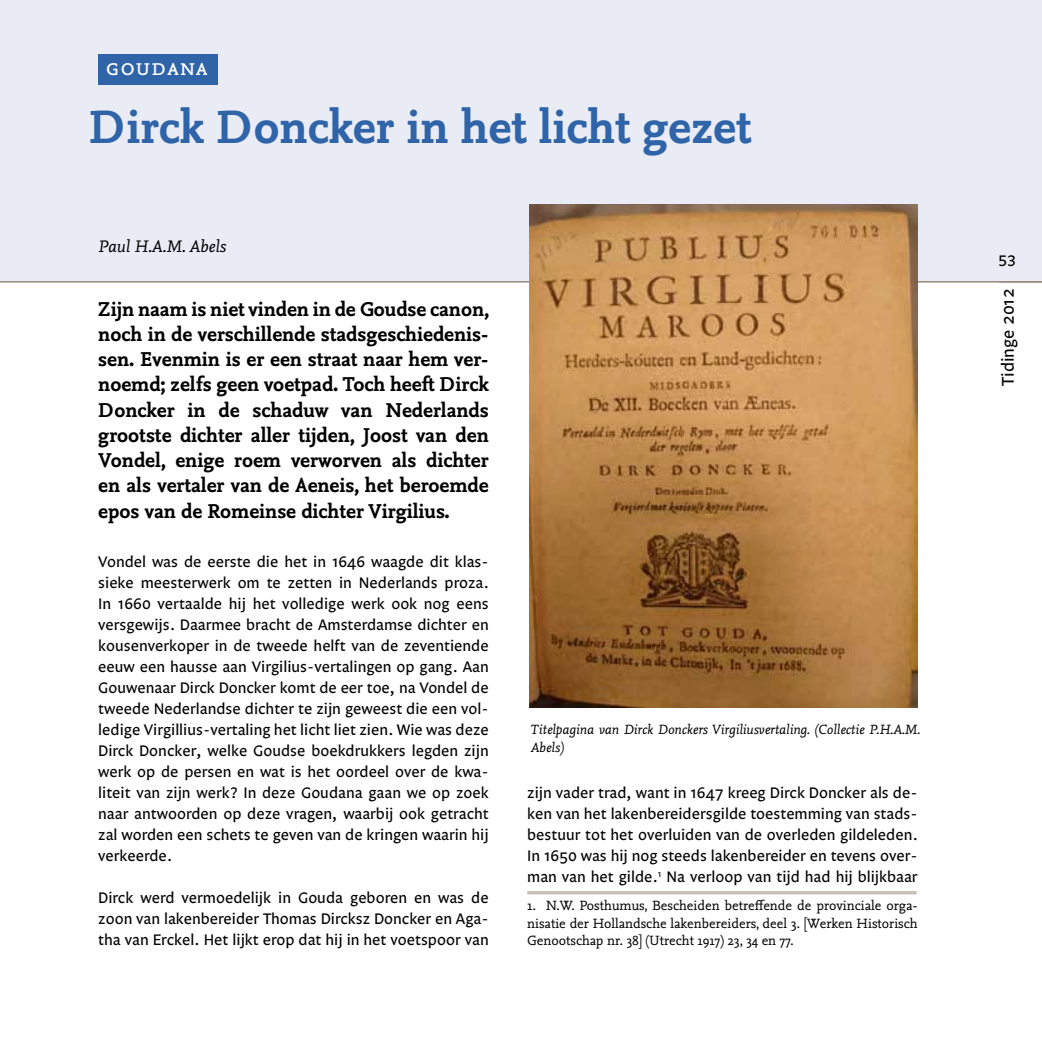
<style>
.page{position:relative;width:1042px;height:1042px;background:#fff}
.page>*{position:absolute;margin:0;border:0;box-sizing:border-box;transform-origin:0 0}
.t1{font:700 49px "Nexus Mix";color:#2f64a9}
.t2{font:24.5px "Nexus Mix Regular SC";letter-spacing:.05em;color:#fff}
.t3{font:700 21px/25.2px "Nexus Mix";color:#000;text-align:justify}
.t4{font:italic 17.5px "Nexus Mix";color:#000}
.t5{font:17.5px "Legato One";color:#000}
.t6{font:15.75px/21px "Legato One";color:#000;text-align:justify}
.t7{font:15.75px "Legato One TF";color:#000}
.t8{font:14px/17.5px "Nexus Mix";color:#000;text-align:justify}
.t9{font:italic 14px/17.5px "Nexus Mix";color:#000}
</style>
<div class="page">
<div style="left:999px;top:278px;width:43px;height:5px;background:#aca298"></div>
<hr style="left:0;top:278px;width:1042px;height:4px;background:#988c7f">
<hr style="left:527px;top:891px;width:389px;height:3px;background:#c8c1ba">
<div style="left:0;top:0;width:1042px;height:281px;background:#eaecf5"></div>
<div style="left:98px;top:54px;width:120px;height:30px;background:#2f64a9"></div>
<img style="left:529px;top:205px;width:389px;height:502px">
<h2 class="t2" style="left:106px;top:51px;width:103px">goudana</h2>
<h1 class="t1" style="left:89px;top:96px;width:665px">Dirck Doncker in het licht gezet</h1>
<p class="t4" style="left:99px;top:235px;width:129px">Paul H.A.M. Abels</p>
<p class="t3" style="left:98px;top:296px;width:393px">Zijn naam is niet vinden in de Goudse canon, noch in de verschillende stadsgeschiedenis&shy;sen. Evenmin is er een straat naar hem ver&shy;noemd; zelfs geen voetpad. Toch heeft Dirck Doncker in de schaduw van Nederlands grootste dichter aller tijden, Joost van den Vondel, enige roem verworven als dichter en als vertaler van de Aeneis, het beroemde epos van de Romeinse dichter Virgilius.</p>
<p class="t6" style="left:98px;top:552px;width:392px">Vondel was de eerste die het in 1646 waagde dit klas&shy;sieke meesterwerk om te zetten in Nederlands proza.<br>In 1660 vertaalde hij het volledige werk ook nog eens versgewijs. Daarmee bracht de Amsterdamse dichter en kousenverkoper in de tweede helft van de zeventiende eeuw een hausse aan Virgilius-vertalingen op gang. Aan Gouwenaar Dirck Doncker komt de eer toe, na Vondel de tweede Nederlandse dichter te zijn geweest die een vol&shy;ledige Virgillius-vertaling het licht liet zien. Wie was deze Dirck Doncker, welke Goudse boekdrukkers legden zijn werk op de persen en wat is het oordeel over de kwa&shy;liteit van zijn werk? In deze Goudana gaan we op zoek naar antwoorden op deze vragen, waarbij ook getracht zal worden een schets te geven van de kringen waarin hij verkeerde.</p>
<p class="t6" style="left:98px;top:888px;width:392px">Dirck werd vermoedelijk in Gouda geboren en was de zoon van lakenbereider Thomas Dircksz Doncker en Aga&shy;tha van Erckel. Het lijkt erop dat hij in het voetspoor van</p>
<p class="t9" style="left:531px;top:721px;width:391px">Titelpagina van Dirck Donckers Virgiliusvertaling. (Collectie P.H.A.M.<br>Abels)</p>
<p class="t6" style="left:527px;top:783px;width:392px">zijn vader trad, want in 1647 kreeg Dirck Doncker als de&shy;ken van het lakenbereidersgilde toestemming van stads&shy;bestuur tot het overluiden van de overleden gildeleden.<br>In 1650 was hij nog steeds lakenbereider en tevens over&shy;man van het gilde.<sup>1</sup> Na verloop van tijd had hij blijkbaar</p>
<p class="t8" style="left:527px;top:896px;width:392px">1. N.W. Posthumus, Bescheiden betreffende de provinciale orga&shy;nisatie der Hollandsche lakenbereiders, deel 3. [Werken Historisch Genootschap nr. 38] (Utrecht 1917) 23, 34 en 77.</p>
<p class="t7" style="left:998px;top:252px;width:19px">53</p>
<p class="t5" style="left:998px;top:386px;width:99px;rotate:-90deg">Tidinge 2012</p>
</div>
